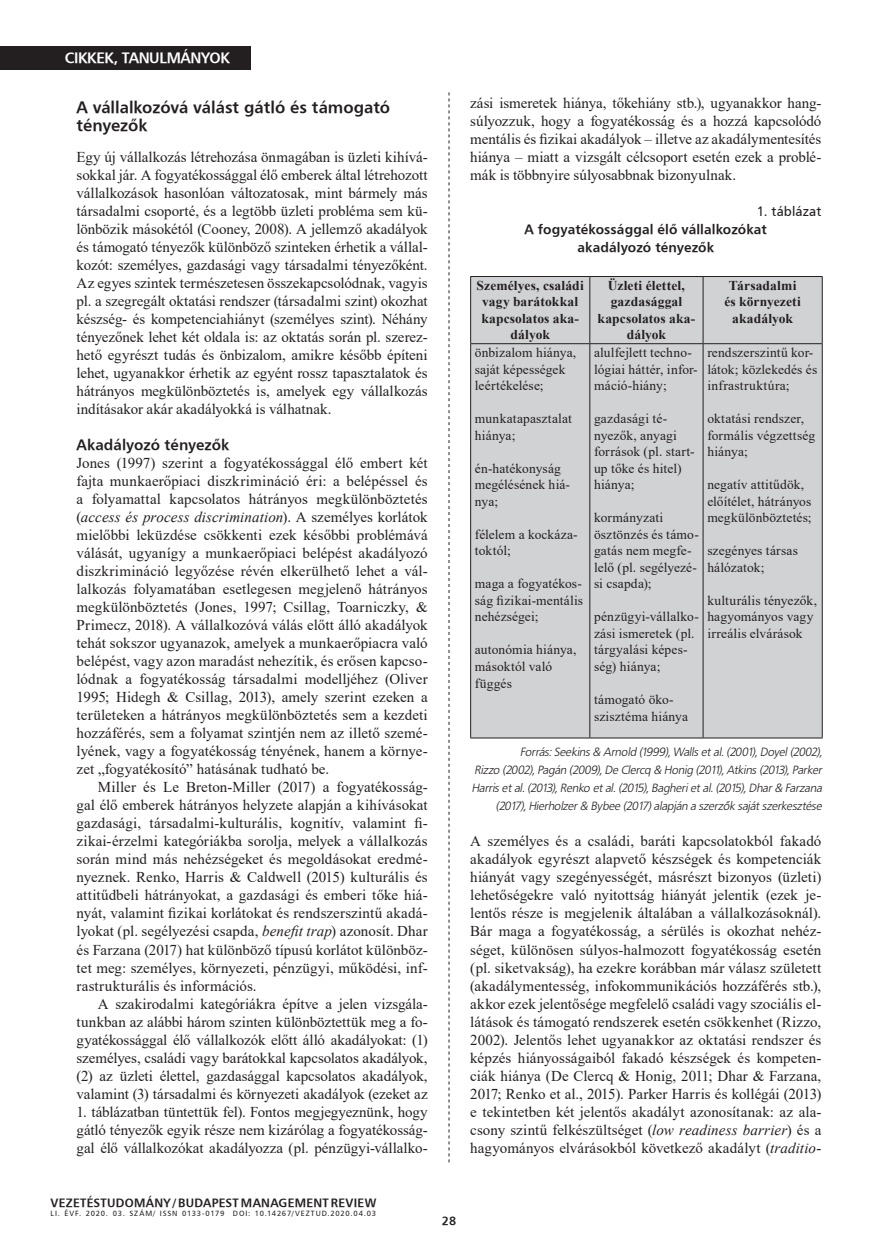
<style>
.page{position:relative;width:881px;height:1255px;background:#fff}
.page>*{position:absolute;margin:0;border:0;box-sizing:border-box;transform-origin:0 0}
.Kiemelés_I{font:16.5px/18px "H Humanist 777 BT Bold";color:#231f20}
.kenyérszöveg_tompa{font:15px/18px "Times New Roman";letter-spacing:.005em;color:#231f20;text-align:justify}
.kenyérszöveg_opcioná{font:15px/18px "Times New Roman";color:#231f20;text-align:justify}
.t1{font:15px "H Humanist 777 BT Bold";letter-spacing:-.025em;color:#fff}
.Kiemelés_II{font:15px "H Humanist 777 BT Bold";letter-spacing:.005em;color:#231f20}
.kenyérszöveg_tompa-2{font:13.5px/16.5px "Times New Roman";letter-spacing:.01em;color:#231f20}
.kenyérszöveg_tompa-3{font:700 13.5px/16.5px "Times New Roman";letter-spacing:.01em;color:#231f20;text-align:center}
.Táblázat_cím{font:13.5px/18px "H Humanist 777 BT Bold";letter-spacing:.01em;color:#231f20;text-align:center}
.Táblázat_cím-2{font:13.5px "H Humanist 777 BT";letter-spacing:.005em;color:#231f20}
.kenyérszöveg_opcioná-2{font:italic 12px/18px "Humanist 777 Lt PFL";letter-spacing:.02em;color:#231f20;text-align:right}
.t2{font:12px "H Humanist 777 BT Bold";letter-spacing:.02em;color:#231f20}
.t3{font:7.5px "H Humanist 777 BT";letter-spacing:.105em;color:#231f20}
.s1{font-style:italic}
</style>
<div class="page">
<div style="left:0;top:46px;width:251px;height:23px;background:#231f20"></div>
<svg style="left:448px;top:92px;width:1px;height:1070px"></svg>
<div style="left:471px;top:277px;width:350px;height:460px;background:#d1d2d4"></div>
<hr style="left:470px;top:276px;width:119px;height:1px;background:#231f20">
<hr style="left:470px;top:277px;width:1px;height:66px;background:#231f20">
<hr style="left:589px;top:276px;width:113px;height:1px;background:#231f20">
<hr style="left:589px;top:277px;width:1px;height:66px;background:#231f20">
<hr style="left:702px;top:276px;width:120px;height:1px;background:#231f20">
<hr style="left:702px;top:277px;width:1px;height:66px;background:#231f20">
<hr style="left:821px;top:277px;width:1px;height:66px;background:#231f20">
<hr style="left:470px;top:343px;width:119px;height:1px;background:#231f20">
<hr style="left:470px;top:344px;width:1px;height:393px;background:#231f20">
<hr style="left:589px;top:343px;width:113px;height:1px;background:#231f20">
<hr style="left:589px;top:344px;width:1px;height:393px;background:#231f20">
<hr style="left:702px;top:343px;width:120px;height:1px;background:#231f20">
<hr style="left:702px;top:344px;width:1px;height:393px;background:#231f20">
<hr style="left:821px;top:344px;width:1px;height:393px;background:#231f20">
<hr style="left:470px;top:737px;width:119px;height:1px;background:#231f20">
<hr style="left:589px;top:737px;width:113px;height:1px;background:#231f20">
<hr style="left:702px;top:737px;width:120px;height:1px;background:#231f20">
<p class="t1" style="left:65px;top:49px;width:166px">CIKKEK, TANULMÁNYOK</p>
<p class="Kiemelés_I" style="left:77px;top:97px;width:315px">A vállalkozóvá válást gátló és támogató tényezők</p>
<p class="kenyérszöveg_tompa" style="left:77px;top:148px;width:352px">Egy új vállalkozás létrehozása önmagában is üzleti kihívá&shy;sokkal jár. A fogyatékossággal élő emberek által létrehozott vállalkozások hasonlóan változatosak, mint bármely más társadalmi csoporté, és a legtöbb üzleti probléma sem kü&shy;lönbözik másokétól (Cooney, 2008). A jellemző akadályok és támogató tényezők különböző szinteken érhetik a vállal&shy;kozót: személyes, gazdasági vagy társadalmi tényezőként.<br>Az egyes szintek természetesen összekapcsolódnak, vagyis pl. a szegregált oktatási rendszer (társadalmi szint) okozhat készség- és kompetenciahiányt (személyes szint). Néhány tényezőnek lehet két oldala is: az oktatás során pl. szerez&shy;hető egyrészt tudás és önbizalom, amikre később építeni lehet, ugyanakkor érhetik az egyént rossz tapasztalatok és hátrányos megkülönböztetés is, amelyek egy vállalkozás indításakor akár akadályokká is válhatnak.</p>
<p class="Kiemelés_II" style="left:77px;top:435px;width:154px">Akadályozó tényezők</p>
<p class="kenyérszöveg_tompa" style="left:77px;top:454px;width:352px">Jones (1997) szerint a fogyatékossággal élő embert két fajta munkaerőpiaci diszkrimináció éri: a belépéssel és a folyamattal kapcsolatos hátrányos megkülönböztetés (<span class="s1">access és process discrimination</span>). A személyes korlátok mielőbbi leküzdése csökkenti ezek későbbi problémává válását, ugyanígy a munkaerőpiaci belépést akadályozó diszkrimináció legyőzése révén elkerülhető lehet a vál&shy;lalkozás folyamatában esetlegesen megjelenő hátrányos megkülönböztetés (Jones, 1997; Csillag, Toarniczky, &amp; Primecz, 2018). A vállalkozóvá válás előtt álló akadályok tehát sokszor ugyanazok, amelyek a munkaerőpiacra való belépést, vagy azon maradást nehezítik, és erősen kapcso&shy;lódnak a fogyatékosság társadalmi modelljéhez (Oliver 1995; Hidegh &amp; Csillag, 2013), amely szerint ezeken a területeken a hátrányos megkülönböztetés sem a kezdeti hozzáférés, sem a folyamat szintjén nem az illető szemé&shy;lyének, vagy a fogyatékosság tényének, hanem a környe&shy;zet „fogyatékosító” hatásának tudható be.</p>
<p class="kenyérszöveg_opcioná" style="left:77px;top:778px;width:352px;text-indent:21px">Miller és Le Breton-Miller (2017) a fogyatékosság&shy;gal élő emberek hátrányos helyzete alapján a kihívásokat gazdasági, társadalmi-kulturális, kognitív, valamint fi&shy;zikai-érzelmi kategóriákba sorolja, melyek a vállalkozás során mind más nehézségeket és megoldásokat eredmé&shy;nyeznek. Renko, Harris &amp; Caldwell (2015) kulturális és attitűdbeli hátrányokat, a gazdasági és emberi tőke hiá&shy;nyát, valamint fizikai korlátokat és rendszerszintű akadá&shy;lyokat (pl. segélyezési csapda, <span class="s1">benefit trap</span>) azonosít. Dhar és Farzana (2017) hat különböző típusú korlátot különböz&shy;tet meg: személyes, környezeti, pénzügyi, működési, inf&shy;rastrukturális és információs.</p>
<p class="kenyérszöveg_opcioná" style="left:77px;top:994px;width:352px;text-indent:21px">A szakirodalmi kategóriákra építve a jelen vizsgála&shy;tunkban az alábbi három szinten különböztettük meg a fo&shy;gyatékossággal élő vállalkozók előtt álló akadályokat: (1) személyes, családi vagy barátokkal kapcsolatos akadályok, (2) az üzleti élettel, gazdasággal kapcsolatos akadályok, valamint (3) társadalmi és környezeti akadályok (ezeket az</p>
<p class="kenyérszöveg_opcioná" style="left:77px;top:1102px;width:352px">1. táblázatban tüntettük fel). Fontos megjegyeznünk, hogy gátló tényezők egyik része nem kizárólag a fogyatékosság&shy;gal élő vállalkozókat akadályozza (pl. pénzügyi-vállalko-</p>
<p class="kenyérszöveg_opcioná" style="left:470px;top:94px;width:352px">zási ismeretek hiánya, tőkehiány stb.), ugyanakkor hang&shy;súlyozzuk, hogy a fogyatékosság és a hozzá kapcsolódó mentális és fizikai akadályok – illetve az akadálymentesítés hiánya – miatt a vizsgált célcsoport esetén ezek a problé&shy;mák is többnyire súlyosabbnak bizonyulnak.</p>
<p class="Táblázat_cím-2" style="left:756px;top:203px;width:66px">1. táblázat</p>
<p class="Táblázat_cím" style="left:524px;top:220px;width:244px">A fogyatékossággal élő vállalkozókat akadályozó tényezők</p>
<p class="kenyérszöveg_tompa-3" style="left:476px;top:277px;width:109px">Személyes, családi vagy barátokkal kapcsolatos aka&shy;dályok</p>
<p class="kenyérszöveg_tompa-3" style="left:597px;top:277px;width:99px">Üzleti élettel, gazdasággal kapcsolatos aka&shy;dályok</p>
<p class="kenyérszöveg_tompa-3" style="left:724px;top:277px;width:78px">Társadalmi és környezeti akadályok</p>
<p class="kenyérszöveg_tompa-2" style="left:474px;top:344px;width:103px">önbizalom hiánya, saját képességek leértékelése;</p>
<p class="kenyérszöveg_tompa-2" style="left:474px;top:410px;width:98px">munkatapasztalat hiánya;</p>
<p class="kenyérszöveg_tompa-2" style="left:474px;top:459px;width:97px">én-hatékonyság megélésének hiá&shy;nya;</p>
<p class="kenyérszöveg_tompa-2" style="left:474px;top:525px;width:104px">félelem a kockáza&shy;toktól;</p>
<p class="kenyérszöveg_tompa-2" style="left:474px;top:575px;width:110px;text-align:justify">maga a fogyatékos&shy;ság fizikai-mentális nehézségei;</p>
<p class="kenyérszöveg_tompa-2" style="left:474px;top:641px;width:103px">autonómia hiánya, másoktól való függés</p>
<p class="kenyérszöveg_tompa-2" style="left:594px;top:344px;width:105px">alulfejlett techno&shy;lógiai háttér, infor&shy;máció-hiány;</p>
<p class="kenyérszöveg_tompa-2" style="left:594px;top:410px;width:102px">gazdasági té&shy;nyezők, anyagi források (pl. start&shy;up tőke és hitel) hiánya;</p>
<p class="kenyérszöveg_tompa-2" style="left:594px;top:509px;width:106px">kormányzati ösztönzés és támo&shy;gatás nem megfe&shy;lelő (pl. segélyezé&shy;si csapda);</p>
<p class="kenyérszöveg_tompa-2" style="left:594px;top:608px;width:106px">pénzügyi-vállalko&shy;zási ismeretek (pl. tárgyalási képes&shy;ség) hiánya;</p>
<p class="kenyérszöveg_tompa-2" style="left:594px;top:690px;width:95px">támogató öko&shy;szisztéma hiánya</p>
<p class="kenyérszöveg_tompa-2" style="left:707px;top:344px;width:111px">rendszerszintű kor&shy;látok; közlekedés és infrastruktúra;</p>
<p class="kenyérszöveg_tompa-2" style="left:707px;top:410px;width:109px">oktatási rendszer, formális végzettség hiánya;</p>
<p class="kenyérszöveg_tompa-2" style="left:707px;top:476px;width:106px">negatív attitűdök, előítélet, hátrányos megkülönböztetés;</p>
<p class="kenyérszöveg_tompa-2" style="left:707px;top:542px;width:92px">szegényes társas hálózatok;</p>
<p class="kenyérszöveg_tompa-2" style="left:707px;top:591px;width:111px">kulturális tényezők, hagyományos vagy irreális elvárások</p>
<p class="kenyérszöveg_opcioná-2" style="left:471px;top:743px;width:354px">Forrás:Seekins&amp; Arnold (1999),Wallsetal.(2001),Doyel(2002),<br>Rizzo (2002),Pagán (2009),De Clercq &amp; Honig (2011),Atkins(2013),Parker Harrisetal.(2013),Renko etal.(2015),Bagherietal.(2015),Dhar&amp; Farzana (2017),Hierholzer&amp; Bybee (2017)alapján a szerzők sajátszerkesztése</p>
<p class="kenyérszöveg_tompa" style="left:470px;top:832px;width:352px">A személyes és a családi, baráti kapcsolatokból fakadó akadályok egyrészt alapvető készségek és kompetenciák hiányát vagy szegényességét, másrészt bizonyos (üzleti) lehetőségekre való nyitottság hiányát jelentik (ezek je&shy;lentős része is megjelenik általában a vállalkozásoknál).<br>Bár maga a fogyatékosság, a sérülés is okozhat nehéz&shy;séget, különösen súlyos-halmozott fogyatékosság esetén (pl. siketvakság), ha ezekre korábban már válasz született (akadálymentesség, infokommunikációs hozzáférés stb.), akkor ezek jelentősége megfelelő családi vagy szociális el&shy;látások és támogató rendszerek esetén csökkenhet (Rizzo, 2002). Jelentős lehet ugyanakkor az oktatási rendszer és képzés hiányosságaiból fakadó készségek és kompeten&shy;ciák hiánya (De Clercq &amp; Honig, 2011; Dhar &amp; Farzana, 2017; Renko et al., 2015). Parker Harris és kollégái (2013) e tekintetben két jelentős akadályt azonosítanak: az ala&shy;csony szintű felkészültséget (<span class="s1">low readiness barrier</span>) és a hagyományos elvárásokból következő akadályt (<span class="s1">traditio-</span></p>
<p class="t2" style="left:51px;top:1194px;width:327px">VEZETÉSTUDOMÁNY / BUDAPEST MANAGEMENT REVIEW</p>
<p class="t3" style="left:51px;top:1208px;width:327px">LI. ÉVF. 2020. 03. SZÁM/ ISSN 0133-0179 DOI: 10.14267/VEZTUD.2020.04.03</p>
<p class="t2" style="left:441px;top:1212px;width:16px">28</p>
</div>
